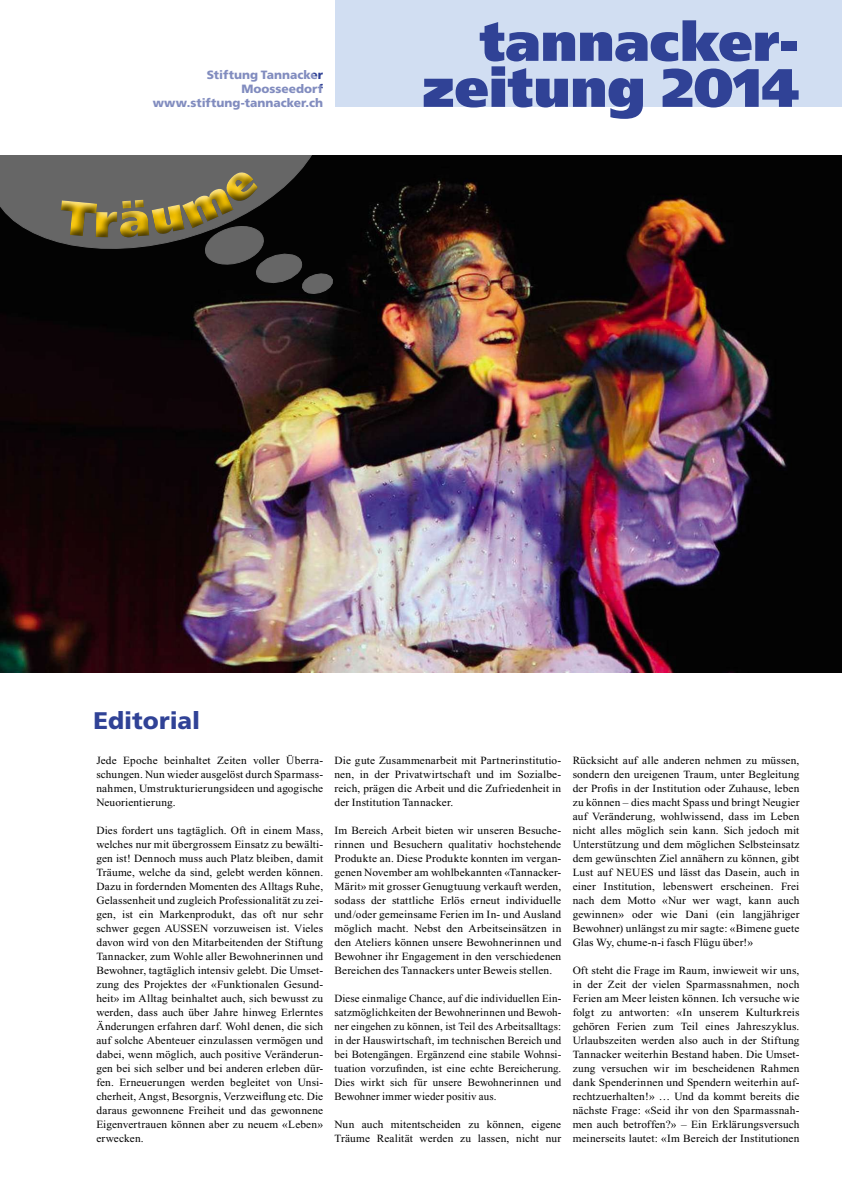
<style>
.page{position:relative;width:842px;height:1191px;background:#fff}
.page>*{position:absolute;margin:0;border:0;box-sizing:border-box;transform-origin:0 0}
.t1{font:900 54px/46px "Frutiger";color:#304296;text-align:right}
.t2{font:900 24px "Frutiger";color:#304296}
.t3{font:900 12px/14px "Frutiger";color:#304296;text-align:right}
.t4{font:11px/14px "Times New Roman";letter-spacing:.01em;color:#000;text-align:justify}
</style>
<div class="page">
<div style="left:334px;top:0;width:508px;height:107px;background:#d1def2"></div>
<img style="left:0;top:156px;width:842px;height:516px">
<svg style="left:0;top:155px;width:43px;height:88px;background:#515151"></svg>
<svg style="left:43px;top:155px;width:290px;height:139px;background:#3a3a3a"></svg>
<p class="t3" style="left:153px;top:68px;width:172px">Stiftung Tannacker<br>Moosseedorf www.stiftung-tannacker.ch</p>
<h1 class="t1" style="left:422px;top:19px;width:379px">tannacker&shy;zeitung 2014</h1>
<h2 class="t2" style="left:94px;top:706px;width:108px">Editorial</h2>
<p class="t4" style="left:96px;top:754px;width:228px">Jede Epoche beinhaltet Zeiten voller Überra&shy;schungen. Nun wieder ausgelöst durch Sparmass&shy;nahmen, Umstrukturierungsideen und agogische Neuorientierung.</p>
<p class="t4" style="left:96px;top:824px;width:228px">Dies fordert uns tagtäglich. Oft in einem Mass, welches nur mit übergrossem Einsatz zu bewälti&shy;gen ist! Dennoch muss auch Platz bleiben, damit Träume, welche da sind, gelebt werden können.<br>Dazu in fordernden Momenten des Alltags Ruhe, Gelassenheit und zugleich Professionalität zu zei&shy;gen, ist ein Markenprodukt, das oft nur sehr schwer gegen AUSSEN vorzuweisen ist. Vieles davon wird von den Mitarbeitenden der Stiftung Tannacker, zum Wohle aller Bewohnerinnen und Bewohner, tagtäglich intensiv gelebt. Die Umset&shy;zung des Projektes der «Funktionalen Gesund&shy;heit» im Alltag beinhaltet auch, sich bewusst zu werden, dass auch über Jahre hinweg Erlerntes Änderungen erfahren darf. Wohl denen, die sich auf solche Abenteuer einzulassen vermögen und dabei, wenn möglich, auch positive Veränderun&shy;gen bei sich selber und bei anderen erleben dür&shy;fen. Erneuerungen werden begleitet von Unsi&shy;cherheit, Angst, Besorgnis, Verzweiflung etc. Die daraus gewonnene Freiheit und das gewonnene Eigenvertrauen können aber zu neuem «Leben» erwecken.</p>
<p class="t4" style="left:334px;top:754px;width:228px">Die gute Zusammenarbeit mit Partnerinstitutio&shy;nen, in der Privatwirtschaft und im Sozialbe&shy;reich, prägen die Arbeit und die Zufriedenheit in der Institution Tannacker.</p>
<p class="t4" style="left:334px;top:824px;width:228px">Im Bereich Arbeit bieten wir unseren Besuche&shy;rinnen und Besuchern qualitativ hochstehende Produkte an. Diese Produkte konnten im vergan&shy;genen November am wohlbekannten «Tannacker-Märit» mit grosser Genugtuung verkauft werden, sodass der stattliche Erlös erneut individuelle und/oder gemeinsame Ferien im In- und Ausland möglich macht. Nebst den Arbeitseinsätzen in den Ateliers können unsere Bewohnerinnen und Bewohner ihr Engagement in den verschiedenen Bereichen des Tannackers unter Beweis stellen.</p>
<p class="t4" style="left:334px;top:992px;width:228px">Diese einmalige Chance, auf die individuellen Ein&shy;satzmöglichkeiten der Bewohnerinnen und Bewoh&shy;ner eingehen zu können, ist Teil des Arbeitsalltags: in der Hauswirtschaft, im technischen Bereich und bei Botengängen. Ergänzend eine stabile Wohnsi&shy;tuation vorzufinden, ist eine echte Bereicherung.<br>Dies wirkt sich für unsere Bewohnerinnen und Bewohner immer wieder positiv aus.</p>
<p class="t4" style="left:334px;top:1118px;width:228px">Nun auch mitentscheiden zu können, eigene<br>Träume Realität werden zu lassen, nicht nur</p>
<p class="t4" style="left:573px;top:754px;width:228px">Rücksicht auf alle anderen nehmen zu müssen, sondern den ureigenen Traum, unter Begleitung der Profis in der Institution oder Zuhause, leben zu können – dies macht Spass und bringt Neugier auf Veränderung, wohlwissend, dass im Leben nicht alles möglich sein kann. Sich jedoch mit Unterstützung und dem möglichen Selbsteinsatz dem gewünschten Ziel annähern zu können, gibt Lust auf NEUES und lässt das Dasein, auch in einer Institution, lebenswert erscheinen. Frei nach dem Motto «Nur wer wagt, kann auch gewinnen» oder wie Dani (ein langjähriger Bewohner) unlängst zu mir sagte: «Bimene guete Glas Wy, chume-n-i fasch Flügu über!»</p>
<p class="t4" style="left:573px;top:964px;width:228px">Oft steht die Frage im Raum, inwieweit wir uns, in der Zeit der vielen Sparmassnahmen, noch Ferien am Meer leisten können. Ich versuche wie folgt zu antworten: «In unserem Kulturkreis gehören Ferien zum Teil eines Jahreszyklus.<br>Urlaubszeiten werden also auch in der Stiftung Tannacker weiterhin Bestand haben. Die Umset&shy;zung versuchen wir im bescheidenen Rahmen dank Spenderinnen und Spendern weiterhin auf&shy;rechtzuerhalten!» … Und da kommt bereits die nächste Frage: «Seid ihr von den Sparmassnah&shy;men auch betroffen?» – Ein Erklärungsversuch meinerseits lautet: «Im Bereich der Institutionen</p>
</div>
